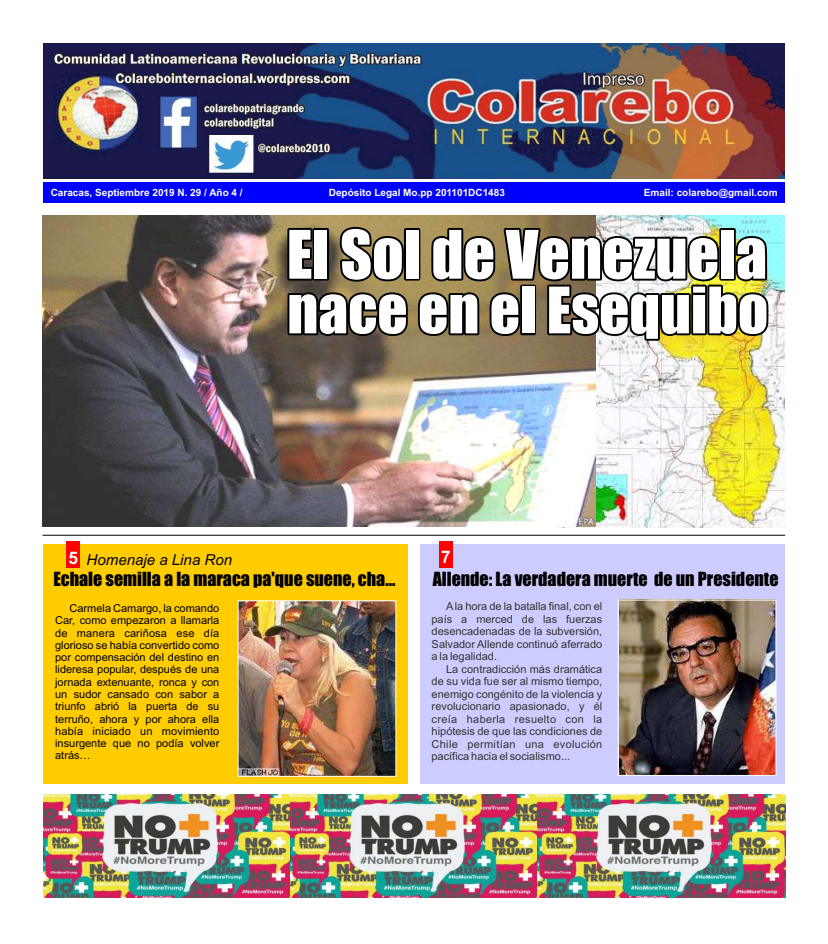
<style>
.page{position:relative;width:828px;height:944px;background:#fff}
.page>*{position:absolute;margin:0;border:0;box-sizing:border-box;transform-origin:0 0}
.t1{font:18px "Impact";color:#000}
.t2{font:700 17.3px "Arial";color:#fff}
.t3{font:italic 15.1px "Arial";color:#000}
.t4{font:11px/12.5px "Arial";color:#333;text-align:justify}
.t5{font:11px/12.3px "Arial";color:#000;text-align:justify}
.t6{font:700 10px "Arial";color:#fff}
</style>
<div class="page">
<div style="left:43px;top:544px;width:365px;height:240px;background:#fc0"></div>
<div style="left:420px;top:544px;width:365px;height:240px;background:#ccf"></div>
<img style="left:596px;top:216px;width:189px;height:311px">
<div style="left:43px;top:182px;width:742px;height:21px;background:#00f"></div>
<img style="left:43px;top:44px;width:742px;height:134px">
<img style="left:43px;top:216px;width:553px;height:311px">
<img style="left:43px;top:794px;width:742px;height:103px">
<svg style="left:287px;top:227px;width:481px;height:114px"></svg>
<hr style="left:43px;top:535px;width:742px;height:1px;background:#000">
<img style="left:620px;top:602px;width:154px;height:172px">
<div style="left:439px;top:541px;width:13px;height:26px;background:#f00"></div>
<div style="left:66px;top:541px;width:14px;height:27px;background:#f00"></div>
<div style="left:618px;top:600px;width:158px;height:176px;border:1px solid #fff"></div>
<img style="left:240px;top:602px;width:154px;height:173px">
<div style="left:238px;top:600px;width:158px;height:177px;border:1px solid #fff"></div>
<p class="t6" style="left:51px;top:188px;width:193px">Caracas, Septiembre 2019 N. 29 / Año 4 /</p>
<p class="t6" style="left:329px;top:188px;width:178px">Depósito Legal Mo.pp 201101DC1483</p>
<p class="t6" style="left:644px;top:188px;width:135px">Email: colarebo@gmail.com</p>
<h2 class="t2" style="left:68px;top:551px;width:11px">5</h2>
<h2 class="t2" style="left:441px;top:551px;width:11px">7</h2>
<h1 class="t1" style="left:53px;top:572px;width:344px">Echale semilla a la maraca pa'que suene, cha...</h1>
<p class="t4" style="left:432px;top:601px;width:172px;text-indent:14px">A la hora de la batalla final, con el país a merced de las fuerzas desencadenadas de la subversión, Salvador Allende continuó aferrado a la legalidad.</p>
<p class="t4" style="left:432px;top:664px;width:172px;text-indent:14px">La contradicción más dramática de su vida fue ser al mismo tiempo, enemigo congénito de la violencia y revolucionario apasionado, y él creía haberla resuelto con la hipótesis de que las condiciones de Chile permitían una evolución pacífica hacia el socialismo...</p>
<h3 class="t3" style="left:87px;top:554px;width:147px">Homenaje a Lina Ron</h3>
<h1 class="t1" style="left:433px;top:572px;width:347px">Allende: La verdadera muerte de un Presidente</h1>
<p class="t5" style="left:55px;top:603px;width:166px;text-indent:14px">Carmela Camargo, la comando Car, como empezaron a llamarla de manera cariñosa ese día glorioso se había convertido como por compensación del destino en lideresa popular, después de una jornada extenuante, ronca y con un sudor cansado con sabor a triunfo abrió la puerta de su terruño, ahora y por ahora ella había iniciado un movimiento insurgente que no podía volver atrás…</p>
</div>
